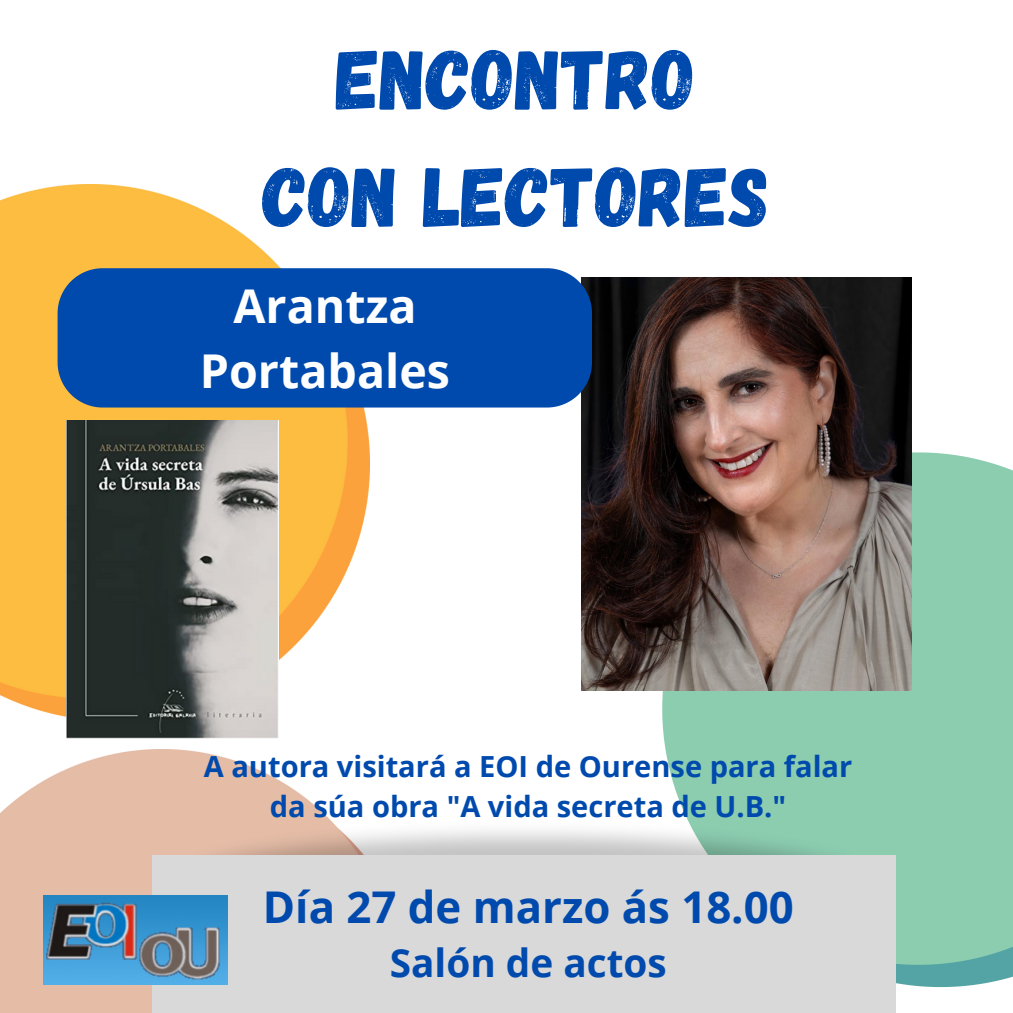
<style>
.page{position:relative;width:1013px;height:1013px;background:#fff}
.page>*{position:absolute;margin:0;border:0;box-sizing:border-box;transform-origin:0 0}
.t1{font:84.5px/117.2px "Gagalin";color:#004aad;text-align:center}
.t2{font:700 46.62px/65.1px "Open Sans";color:#fff;text-align:center}
.t3{font:700 43.75px "Open Sans";color:#004aad}
.t4{font:700 38.75px "Open Sans";color:#004aad}
.t5{font:700 29px/40.2px "Open Sans";color:#004aad;text-align:center}
</style>
<div class="page">
<div style="left:662px;top:452px;width:350px;height:512px;background:#8ccdb0"></div>
<img style="left:0;top:750px;width:285px;height:262px">
<img style="left:0;top:185px;width:369px;height:532px">
<img style="left:581px;top:277px;width:330px;height:413px">
<div style="left:58px;top:268px;width:534px;height:139px;background:#004aad"></div>
<img style="left:136px;top:784px;width:775px;height:141px">
<div style="left:152px;top:854px;width:743px;height:158px;background:#d9d9d9"></div>
<img style="left:66px;top:420px;width:212px;height:318px">
<img style="left:43px;top:895px;width:185px;height:89px">
<h1 class="t1" style="left:263px;top:17px;width:508px">ENCONTRO<br>CON LECTORES</h1>
<h2 class="t2" style="left:200px;top:272px;width:252px">Arantza<br>Portabales</h2>
<p class="t5" style="left:204px;top:745px;width:650px">A autora visitará a EOI de Ourense para falar da súa obra "A vida secreta de U.B."</p>
<h3 class="t3" style="left:263px;top:876px;width:532px">Día 27 de marzo ás 18.00</h3>
<h3 class="t4" style="left:390px;top:936px;width:278px">Salón de actos</h3>
</div>
